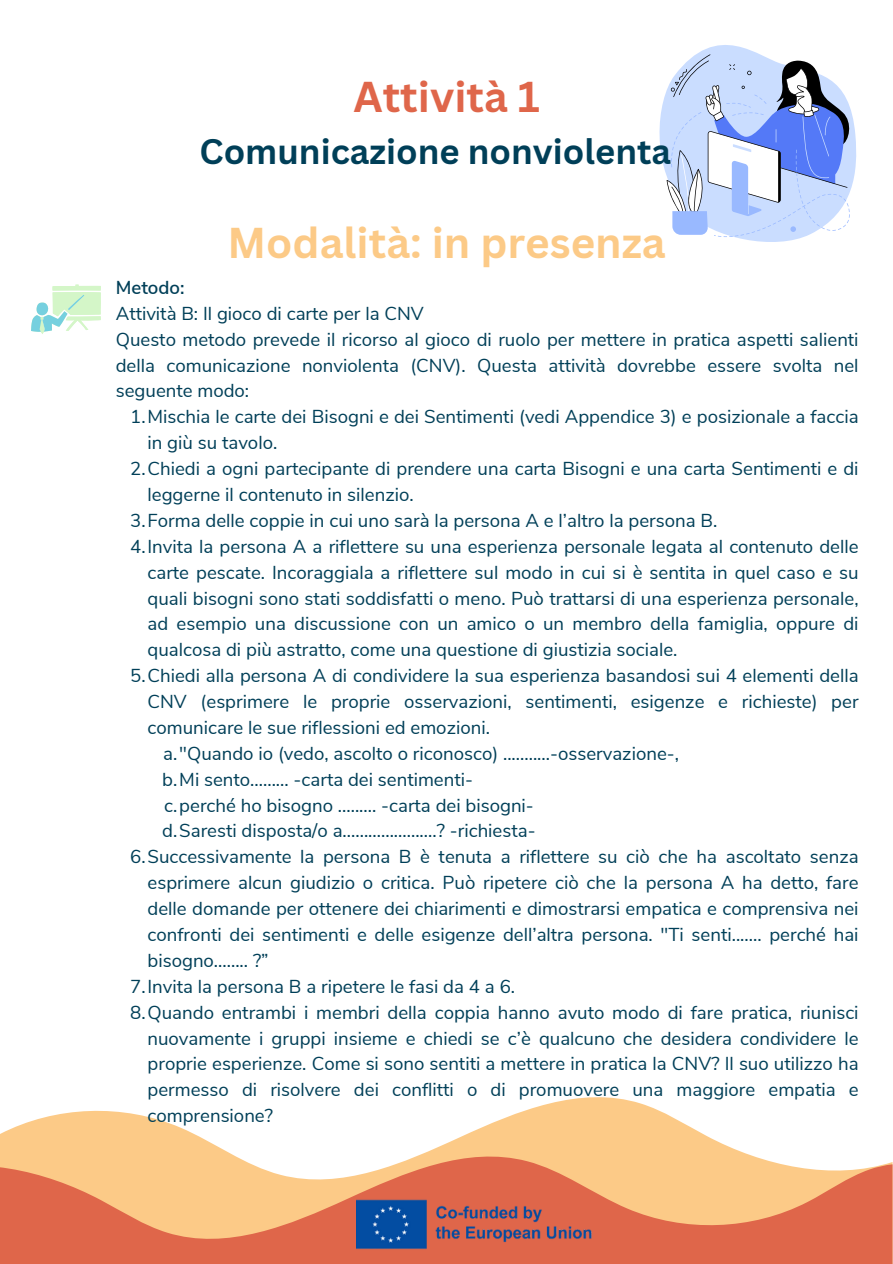
<style>
.page{position:relative;width:893px;height:1264px;background:#fff}
.page>*{position:absolute;margin:0;border:0;box-sizing:border-box;transform-origin:0 0}
.t1{font:700 42px "Canva Sans";color:#fcca87}
.t2{font:700 42px "Canva Sans";color:#df664a}
.t3{font:700 34.5px "Canva Sans";color:#003f58}
.t4{font:18.75px/25.8px "Nunito Sans";color:#003f58;text-align:justify}
.t5{font:600 18.75px "Nunito Sans";color:#003f58}
</style>
<div class="page">
<svg style="left:0;top:1097px;width:725px;height:48px"></svg>
<svg style="left:0;top:1145px;width:892px;height:118px;background:#ee9e73"></svg>
<img style="left:356px;top:1197px;width:238px;height:54px">
<svg style="left:659px;top:45px;width:198px;height:197px"></svg>
<svg style="left:666px;top:54px;width:186px;height:183px"></svg>
<svg style="left:31px;top:284px;width:70px;height:50px"></svg>
<h1 class="t2" style="left:353px;top:67px;width:188px">Attività 1</h1>
<p class="t3" style="left:199px;top:127px;width:473px">Comunicazione nonviolenta</p>
<h2 class="t1" style="left:227px;top:213px;width:439px">Modalità: in presenza</h2>
<h1 class="t5" style="left:116px;top:275px;width:70px">Metodo:</h1>
<p class="t4" style="left:116px;top:301px;width:309px">Attività B: Il gioco di carte per la CNV</p>
<p class="t4" style="left:116px;top:326px;width:744px">Questo metodo prevede il ricorso al gioco di ruolo per mettere in pratica aspetti salienti della comunicazione nonviolenta (CNV). Questa attività dovrebbe essere svolta nel seguente modo:</p>
<p class="t4" style="left:147px;top:404px;width:712px;text-indent:-17px">1.Mischia le carte dei Bisogni e dei Sentimenti (vedi Appendice 3) e posizionale a faccia in giù su tavolo.</p>
<p class="t4" style="left:147px;top:456px;width:712px;text-indent:-17px">2.Chiedi a ogni partecipante di prendere una carta Bisogni e una carta Sentimenti e di leggerne il contenuto in silenzio.</p>
<p class="t4" style="left:130px;top:508px;width:588px">3.Forma delle coppie in cui uno sarà la persona A e l’altro la persona B.</p>
<p class="t4" style="left:147px;top:533px;width:712px;text-indent:-17px">4.Invita la persona A a riflettere su una esperienza personale legata al contenuto delle carte pescate. Incoraggiala a riflettere sul modo in cui si è sentita in quel caso e su quali bisogni sono stati soddisfatti o meno. Può trattarsi di una esperienza personale, ad esempio una discussione con un amico o un membro della famiglia, oppure di qualcosa di più astratto, come una questione di giustizia sociale.</p>
<p class="t4" style="left:147px;top:663px;width:712px;text-indent:-17px">5.Chiedi alla persona A di condividere la sua esperienza basandosi sui 4 elementi della CNV (esprimere le proprie osservazioni, sentimenti, esigenze e richieste) per comunicare le sue riflessioni ed emozioni.</p>
<p class="t4" style="left:163px;top:740px;width:517px">a."Quando io (vedo, ascolto o riconosco) ...........-osservazione-,</p>
<p class="t4" style="left:162px;top:766px;width:312px">b.Mi sento......... -carta dei sentimenti-</p>
<p class="t4" style="left:164px;top:792px;width:371px">c.perché ho bisogno ......... -carta dei bisogni-</p>
<p class="t4" style="left:162px;top:818px;width:375px">d.Saresti disposta/o a......................? -richiesta-</p>
<p class="t4" style="left:147px;top:844px;width:712px;text-indent:-17px">6.Successivamente la persona B è tenuta a riflettere su ciò che ha ascoltato senza esprimere alcun giudizio o critica. Può ripetere ciò che la persona A ha detto, fare delle domande per ottenere dei chiarimenti e dimostrarsi empatica e comprensiva nei confronti dei sentimenti e delle esigenze dell’altra persona. "Ti senti....... perché hai bisogno........ ?”</p>
<p class="t4" style="left:130px;top:973px;width:386px">7.Invita la persona B a ripetere le fasi da 4 a 6.</p>
<p class="t4" style="left:147px;top:999px;width:712px;text-indent:-17px">8.Quando entrambi i membri della coppia hanno avuto modo di fare pratica, riunisci nuovamente i gruppi insieme e chiedi se c’è qualcuno che desidera condividere le proprie esperienze. Come si sono sentiti a mettere in pratica la CNV? Il suo utilizzo ha permesso di risolvere dei conflitti o di promuovere una maggiore empatia e comprensione?</p>
</div>
